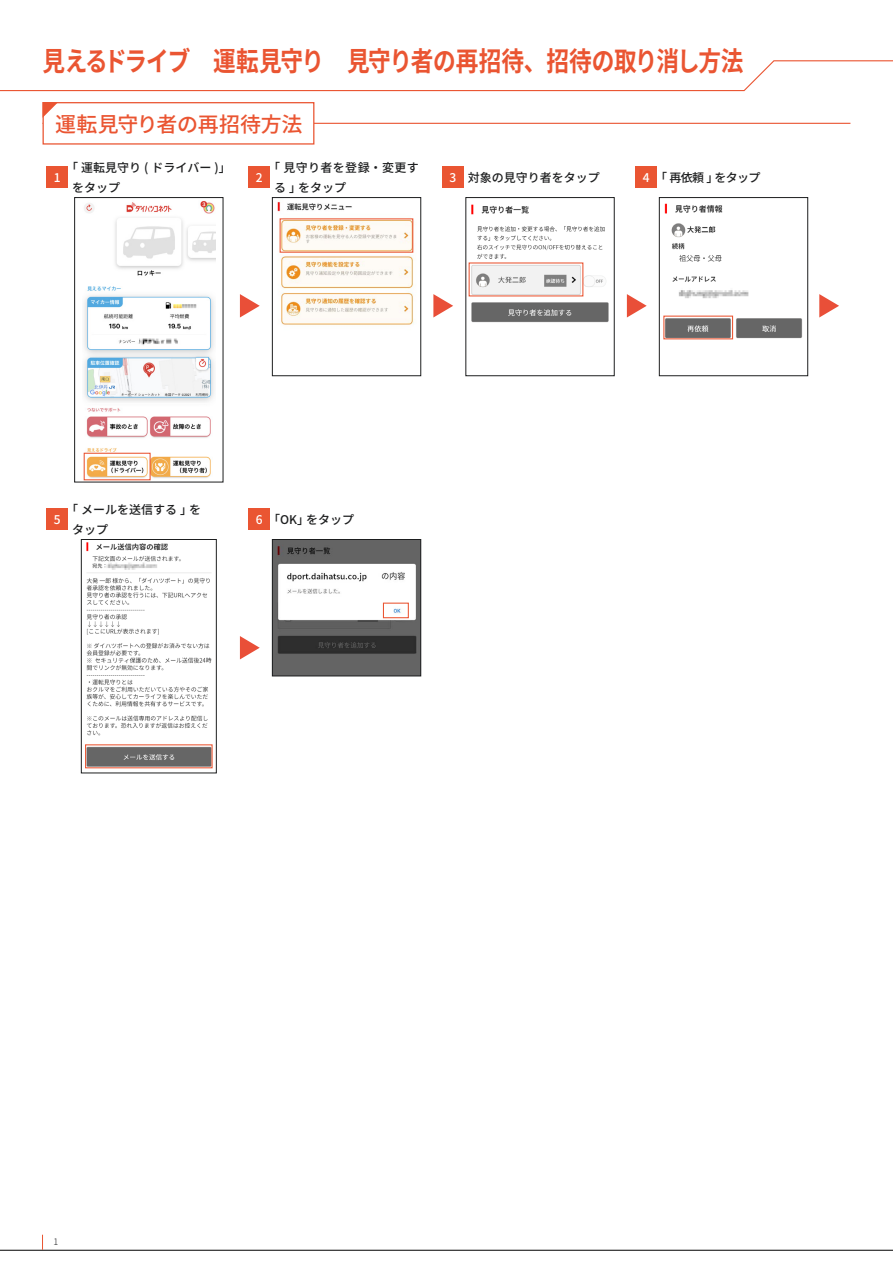
<style>
.page{position:relative;width:893px;height:1263px;background:#fff}
.page>*{position:absolute;margin:0;border:0;box-sizing:border-box;transform-origin:0 0}
.t1{font:700 27px "Source Han Sans";letter-spacing:-.055em;color:#ea5532;scale:.84 1}
.t2{font:500 21px "Source Han Sans";letter-spacing:-.015em;color:#ea5532}
.t3{font:500 12px "Source Han Sans";color:#1d1e1f}
.t4{font:500 12px "Source Han Sans";letter-spacing:.03em;color:#1d1e1f}
.t5{font:500 12px "Source Han Sans";color:#fff}
.t6{font:300 9px "Source Han Sans";color:#1d1e1f}
</style>
<div class="page">
<svg style="left:0;top:60px;width:893px;height:32px"></svg>
<hr style="left:0;top:1250px;width:893px;height:1px;background:#000">
<svg style="left:42px;top:1235px;width:1px;height:15px"></svg>
<hr style="left:43px;top:123px;width:807px;height:1px;background:#ea5532">
<div style="left:43px;top:103px;width:271px;height:41px;background:#fff"></div>
<div style="left:43px;top:102px;width:271px;height:43px;border:1px solid #ea5532"></div>
<svg style="left:43px;top:102px;width:15px;height:16px"></svg>
<div style="left:47px;top:167px;width:21px;height:21px;background:#ea5532"></div>
<div style="left:249px;top:167px;width:21px;height:21px;background:#ea5532"></div>
<div style="left:442px;top:167px;width:21px;height:21px;background:#ea5532"></div>
<div style="left:636px;top:167px;width:21px;height:21px;background:#ea5532"></div>
<img style="left:83px;top:201px;width:132px;height:279px">
<div style="left:74px;top:197px;width:149px;height:285px;border:1px solid #1d1e1f"></div>
<div style="left:84px;top:453px;width:67px;height:27px;border:1px solid #ea5532"></div>
<svg style="left:240px;top:294px;width:20px;height:23px"></svg>
<img style="left:277px;top:202px;width:137px;height:123px">
<div style="left:272px;top:197px;width:149px;height:179px;border:1px solid #1d1e1f"></div>
<div style="left:280px;top:218px;width:133px;height:35px;border:1px solid #ea5532"></div>
<svg style="left:433px;top:294px;width:20px;height:23px"></svg>
<img style="left:468px;top:204px;width:141px;height:119px">
<div style="left:466px;top:197px;width:148px;height:179px;border:1px solid #1d1e1f"></div>
<svg style="left:627px;top:294px;width:20px;height:23px"></svg>
<img style="left:663px;top:203px;width:140px;height:137px">
<div style="left:659px;top:197px;width:149px;height:179px;border:1px solid #1d1e1f"></div>
<svg style="left:819px;top:294px;width:20px;height:23px"></svg>
<div style="left:47px;top:509px;width:21px;height:21px;background:#ea5532"></div>
<div style="left:249px;top:509px;width:21px;height:21px;background:#ea5532"></div>
<img style="left:85px;top:542px;width:128px;height:227px">
<div style="left:81px;top:539px;width:136px;height:234px;border:1px solid #1d1e1f"></div>
<svg style="left:240px;top:636px;width:20px;height:23px"></svg>
<img style="left:274px;top:541px;width:145px;height:133px">
<div style="left:272px;top:539px;width:149px;height:137px;border:1px solid #1d1e1f"></div>
<div style="left:383px;top:603px;width:26px;height:15px;border:1px solid #ea5532"></div>
<h1 class="t1" style="left:43px;top:45px;width:836px">見えるドライブ　運転見守り　見守り者の再招待、招待の取り消し方法</h1>
<h2 class="t2" style="left:55px;top:112px;width:249px">運転見守り者の再招待方法</h2>
<p class="t3" style="left:72px;top:161px;width:154px">｢運転見守り ( ドライバー 「(</p>
<p class="t5" style="left:54px;top:171px;width:8px">1</p>
<p class="t4" style="left:274px;top:161px;width:146px">｢見守り者を登録・変更す</p>
<p class="t5" style="left:256px;top:171px;width:8px">2</p>
<p class="t3" style="left:72px;top:180px;width:50px">をタップ</p>
<p class="t3" style="left:274px;top:180px;width:73px">る｣をタップ</p>
<p class="t5" style="left:449px;top:171px;width:8px">3</p>
<p class="t3" style="left:468px;top:171px;width:133px">対象の見守り者をタップ</p>
<p class="t5" style="left:643px;top:171px;width:8px">4</p>
<p class="t3" style="left:661px;top:171px;width:101px">｢再依頼｣をタップ</p>
<p class="t3" style="left:72px;top:503px;width:131px">｢メールを送信する｣を</p>
<p class="t5" style="left:54px;top:513px;width:8px">5</p>
<p class="t3" style="left:274px;top:513px;width:82px">｢OK｣をタップ</p>
<p class="t5" style="left:256px;top:513px;width:8px">6</p>
<p class="t3" style="left:72px;top:522px;width:38px">タップ</p>
<p class="t6" style="left:54px;top:1236px;width:6px">1</p>
</div>
